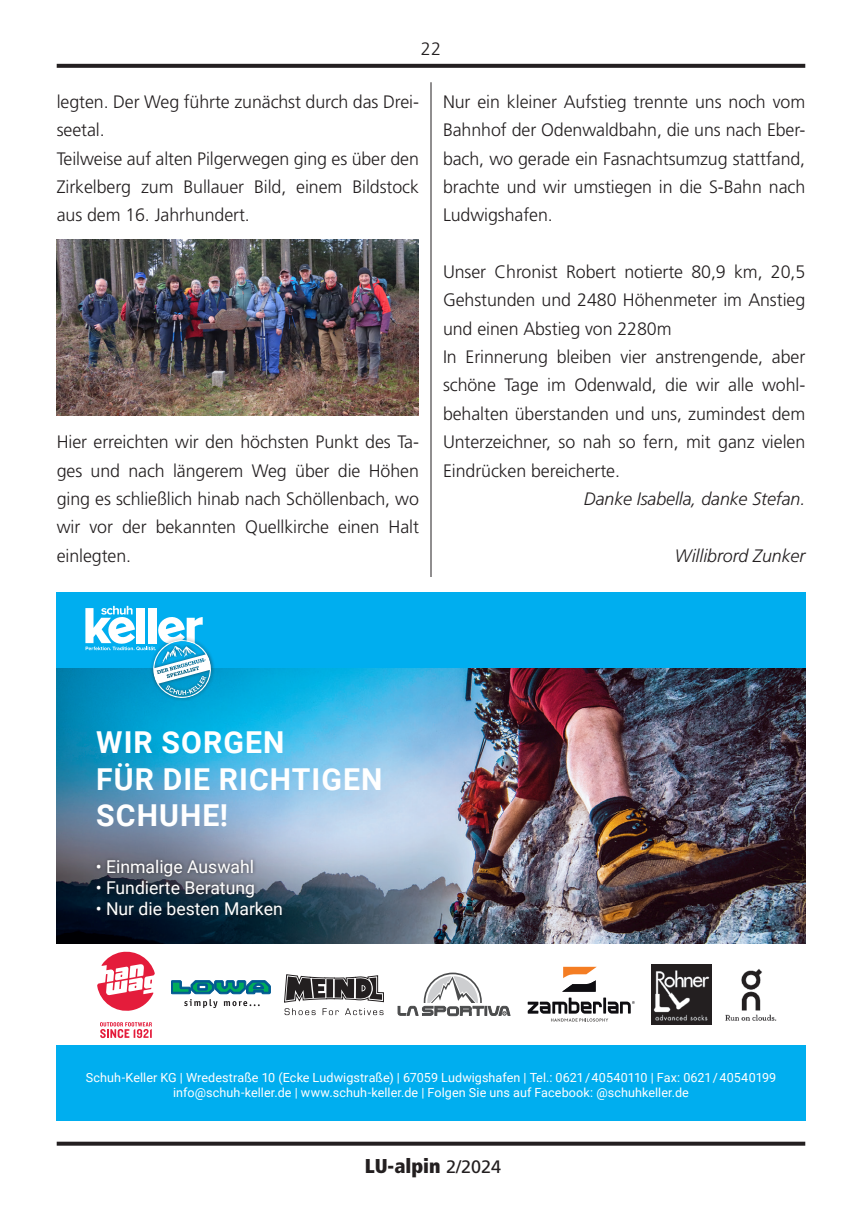
<style>
.page{position:relative;width:862px;height:1214px;background:#fff}
.page>*{position:absolute;margin:0;border:0;box-sizing:border-box;transform-origin:0 0}
.t1{font:700 30.2px/36.2px "Roboto";letter-spacing:.035em;color:#fff}
.t2{font:900 condensed 20px "Frutiger";color:#231f20}
.t3{font:300 18px/28.4px "Frutiger";letter-spacing:-.005em;color:#231f20}
.t4{font:italic 300 18px "Frutiger";letter-spacing:-.005em;color:#231f20}
.t5{font:17.6px "Roboto";color:#fff}
.t6{font:12.6px/15px "Roboto";letter-spacing:.005em;color:#fff;text-align:center}
.s1{font-weight:400;font-stretch:normal;font-size:18px}
</style>
<div class="page">
<svg style="left:57px;top:1141px;width:748px;height:4px;background:#484546"></svg>
<svg style="left:57px;top:64px;width:748px;height:4px;background:#2c2829"></svg>
<hr style="left:430px;top:82px;width:1px;height:1046px;background:#231f20">
<div style="left:419px;top:577px;width:18px;height:555px;background:#fff"></div>
<img style="left:57px;top:240px;width:362px;height:175px">
<div style="left:57px;top:1045px;width:748px;height:75px;background:#00aeef"></div>
<svg style="left:171px;top:980px;width:99px;height:27px"></svg>
<svg style="left:100px;top:1022px;width:52px;height:15px"></svg>
<svg style="left:97px;top:951px;width:58px;height:60px"></svg>
<svg style="left:284px;top:974px;width:100px;height:28px"></svg>
<svg style="left:284px;top:1008px;width:32px;height:6px"></svg>
<svg style="left:322px;top:1008px;width:17px;height:6px"></svg>
<svg style="left:345px;top:1008px;width:38px;height:6px"></svg>
<svg style="left:563px;top:966px;width:34px;height:25px"></svg>
<svg style="left:528px;top:997px;width:107px;height:24px"></svg>
<img style="left:651px;top:964px;width:60px;height:60px">
<svg style="left:397px;top:972px;width:113px;height:45px"></svg>
<img style="left:725px;top:969px;width:52px;height:52px">
<img style="left:57px;top:667px;width:748px;height:276px">
<div style="left:57px;top:592px;width:748px;height:75px;background:#00aeef"></div>
<svg style="left:85px;top:605px;width:129px;height:96px"></svg>
<div style="left:93px;top:856px;width:192px;height:63px;background:#231f20;opacity:.7"></div>
<p class="t3" style="left:421px;top:34px;width:22px">22</p>
<p class="t3" style="left:57px;top:87px;width:364px">legten. Der Weg führte zunächst durch das Drei&shy;seetal.<br>Teilweise auf alten Pilgerwegen ging es über den Zirkelberg zum Bullauer Bild, einem Bildstock aus dem 16. Jahrhundert.</p>
<p class="t3" style="left:57px;top:427px;width:364px;text-align:justify">Hier erreichten wir den höchsten Punkt des Ta&shy;ges und nach längerem Weg über die Höhen ging es schließlich hinab nach Schöllenbach, wo wir vor der bekannten Quellkirche einen Halt einlegten.</p>
<p class="t3" style="left:443px;top:87px;width:364px;text-align:justify">Nur ein kleiner Aufstieg trennte uns noch vom Bahnhof der Odenwaldbahn, die uns nach Eber&shy;bach, wo gerade ein Fasnachtsumzug stattfand, brachte und wir umstiegen in die S-Bahn nach Ludwigshafen.</p>
<p class="t3" style="left:443px;top:257px;width:364px">Unser Chronist Robert notierte 80,9 km, 20,5<br>Gehstunden und 2480 Höhenmeter im Anstieg und einen Abstieg von 2280m<br>In Erinnerung bleiben vier anstrengende, aber schöne Tage im Odenwald, die wir alle wohl&shy;behalten überstanden und uns, zumindest dem Unterzeichner, so nah so fern, mit ganz vielen Eindrücken bereicherte.</p>
<p class="t4" style="left:584px;top:488px;width:223px">Danke Isabella, danke Stefan.</p>
<p class="t4" style="left:675px;top:545px;width:132px">Willibrord Zunker</p>
<h1 class="t1" style="left:96px;top:723px;width:288px">WIR SORGEN<br>FÜR DIE RICHTIGEN<br>SCHUHE!</h1>
<p class="t5" style="left:96px;top:854px;width:160px">• Einmalige Auswahl</p>
<p class="t5" style="left:96px;top:875px;width:161px">• Fundierte Beratung</p>
<p class="t5" style="left:96px;top:896px;width:189px">• Nur die besten Marken</p>
<p class="t6" style="left:86px;top:1069px;width:692px">Schuh-Keller KG | Wredestraße 10 (Ecke Ludwigstraße) | 67059 Ludwigshafen | Tel.: 0621/40540110 | Fax: 0621/40540199 info@schuh-keller.de | www.schuh-keller.de | Folgen Sie uns auf Facebook: @schuhkeller.de</p>
<p class="t2" style="left:365px;top:1153px;width:138px">LU-alpin <span class="s1">2/2024</span></p>
</div>
